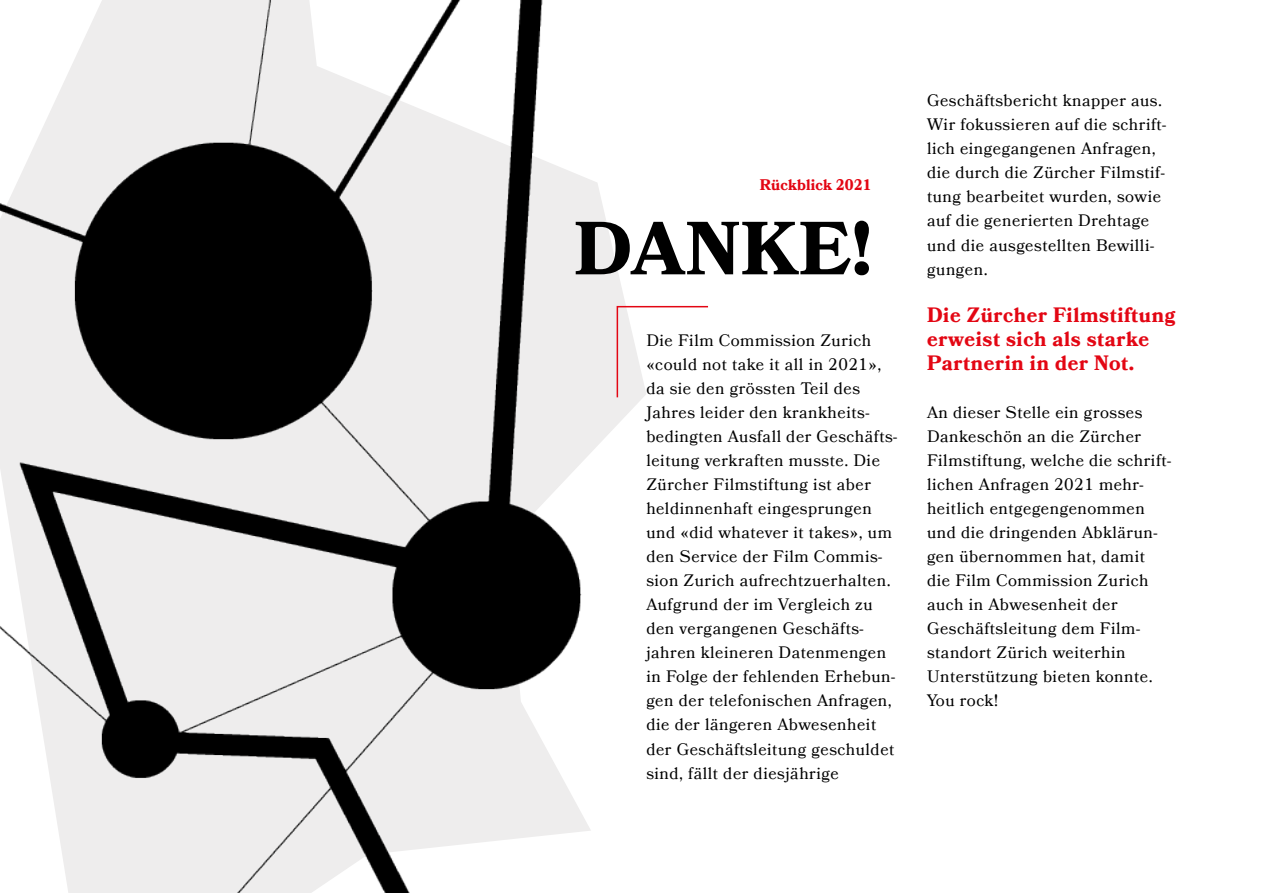
<style>
.page{position:relative;width:1263px;height:893px;background:#fff}
.page>*{position:absolute;margin:0;border:0;box-sizing:border-box;transform-origin:0 0}
.t1{font:700 75px "Bookmania";letter-spacing:.01em;color:#000}
.t2{font:700 20.25px/24px "Bookmania";letter-spacing:.03em;color:#e30613}
.t3{font:16.5px/24px "Bookmania";letter-spacing:.03em;color:#000}
.t4{font:700 15px "Bookmania";letter-spacing:.01em;color:#e30613}
</style>
<div class="page">
<svg style="left:587px;top:178px;width:54px;height:653px"></svg>
<img style="left:0;top:0;width:587px;height:893px">
<svg style="left:616px;top:305px;width:93px;height:94px"></svg>
<p class="t4" style="left:760px;top:176px;width:113px">Rückblick 2021</p>
<h1 class="t1" style="left:574px;top:205px;width:299px">DANKE!</h1>
<p class="t3" style="left:646px;top:329px;width:252px">Die Film Commission Zurich «could not take it all in 2021», da sie den grössten Teil des<br>Jahres leider den krankheits&shy;bedingten Ausfall der Geschäfts&shy;leitung verkraften musste. Die<br>Zürcher Filmstiftung ist aber heldinnenhaft eingesprungen und «did whatever it takes», um den Service der Film Commis&shy;sion Zurich aufrechtzuerhalten.<br>Aufgrund der im Vergleich zu den vergangenen Geschäfts&shy;jahren kleineren Datenmengen in Folge der fehlenden Erhebun&shy;gen der telefonischen Anfragen, die der längeren Abwesenheit der Geschäftsleitung geschuldet sind, fällt der diesjährige</p>
<p class="t3" style="left:927px;top:89px;width:241px">Geschäftsbericht knapper aus.<br>Wir fokussieren auf die schrift&shy;lich eingegangenen Anfragen, die durch die Zürcher Filmstif&shy;tung bearbeitet wurden, sowie auf die generierten Drehtage und die ausgestellten Bewilli&shy;gungen.</p>
<p class="t2" style="left:927px;top:303px;width:250px">Die Zürcher Filmstiftung erweist sich als starke<br>Partnerin in der Not.</p>
<p class="t3" style="left:927px;top:401px;width:246px">An dieser Stelle ein grosses<br>Dankeschön an die Zürcher<br>Filmstiftung, welche die schrift&shy;lichen Anfragen 2021 mehr&shy;heitlich entgegengenommen und die dringenden Abklärun&shy;gen übernommen hat, damit die Film Commission Zurich auch in Abwesenheit der<br>Geschäftsleitung dem Film&shy;standort Zürich weiterhin<br>Unterstützung bieten konnte.<br>You rock!</p>
</div>
